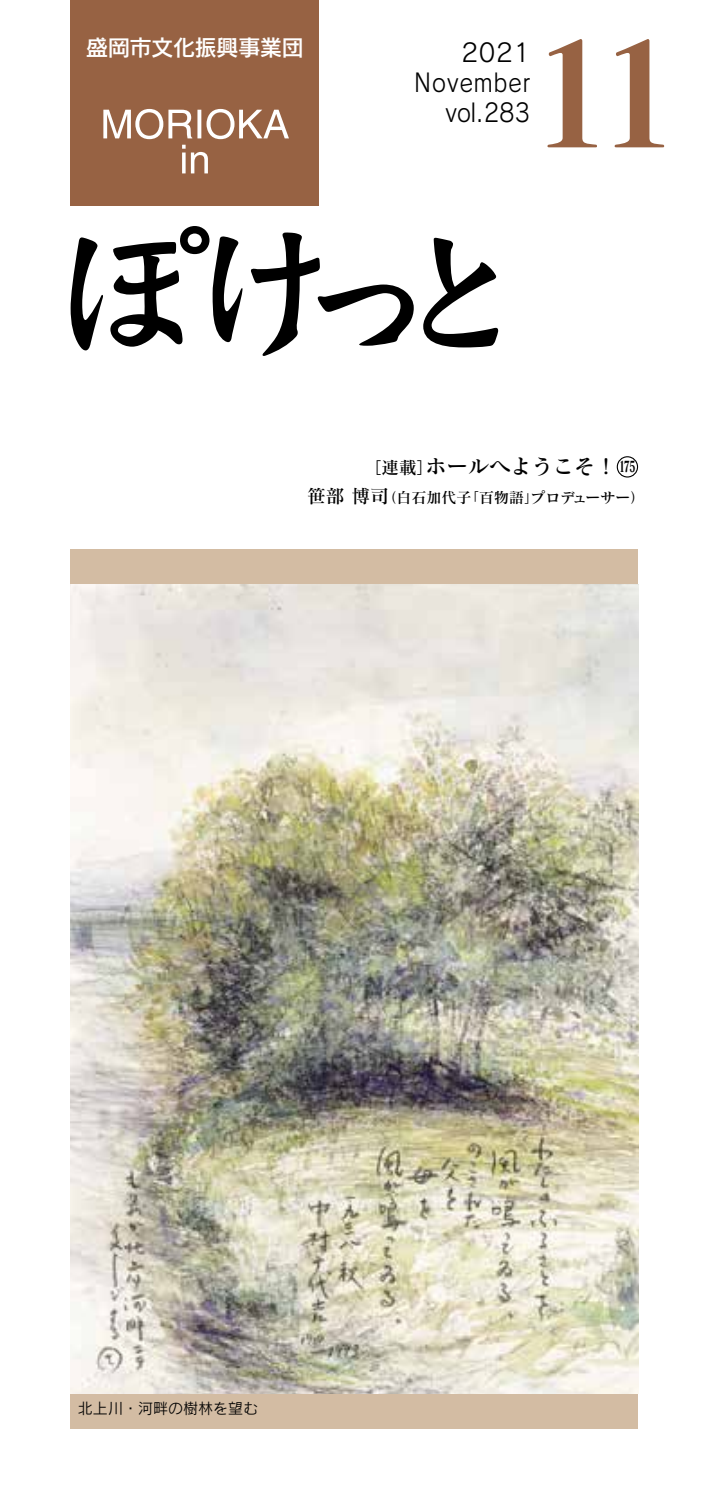
<style>
.page{position:relative;width:709px;height:1489px;background:#fff}
.page>*{position:absolute;margin:0;border:0;box-sizing:border-box;transform-origin:0 0}
.t1{font:142.5px "Matisse Pro B";color:#976243}
.t2{font:25px/29.8px "Rodin Pro M";letter-spacing:.025em;color:#000;text-align:right}
.t3{font:22.5px "Rodin Pro DB";letter-spacing:-.035em;color:#fff}
.t4{font:21.25px "Matisse Pro DB";color:#000}
.t5{font:15px "Matisse Pro DB";color:#000}
.t6{font:15px "Rodin Pro M";color:#000}
.t7{font:15px "Matisse Pro EB";color:#000;scale:.6 1}
.s1{font-size:17.5px}
.s2{font-size:18.75px}
</style>
<div class="page">
<div style="left:71px;top:549px;width:567px;height:879px;background:#d3bca3"></div>
<svg style="left:71px;top:226px;width:343px;height:130px"></svg>
<svg style="left:423px;top:238px;width:75px;height:109px"></svg>
<div style="left:71px;top:0;width:248px;height:206px;background:#976243"></div>
<svg style="left:103px;top:109px;width:186px;height:30px"></svg>
<svg style="left:182px;top:145px;width:26px;height:28px"></svg>
<div style="left:616px;top:456px;width:22px;height:21px;border:1px solid #000;border-radius:50%"></div>
<img style="left:71px;top:585px;width:567px;height:808px">
<h3 class="t3" style="left:86px;top:33px;width:219px">盛岡市文化振興事業団</h3>
<h2 class="t2" style="left:414px;top:37px;width:118px">2021<br>November vol.283</h2>
<h1 class="t1" style="left:524px;top:2px;width:162px">11</h1>
<h3 class="t4" style="left:364px;top:453px;width:254px"><span class="s1">［連載］</span>ホールへようこそ！</h3>
<p class="t5" style="left:307px;top:488px;width:340px"><span class="s2">笹部 博司</span>（白石加代子「百物語」プロデューサー）</p>
<p class="t7" style="left:619px;top:457px;width:28px">175</p>
<p class="t6" style="left:78px;top:1398px;width:182px">北上川・河畔の樹林を望む</p>
</div>
